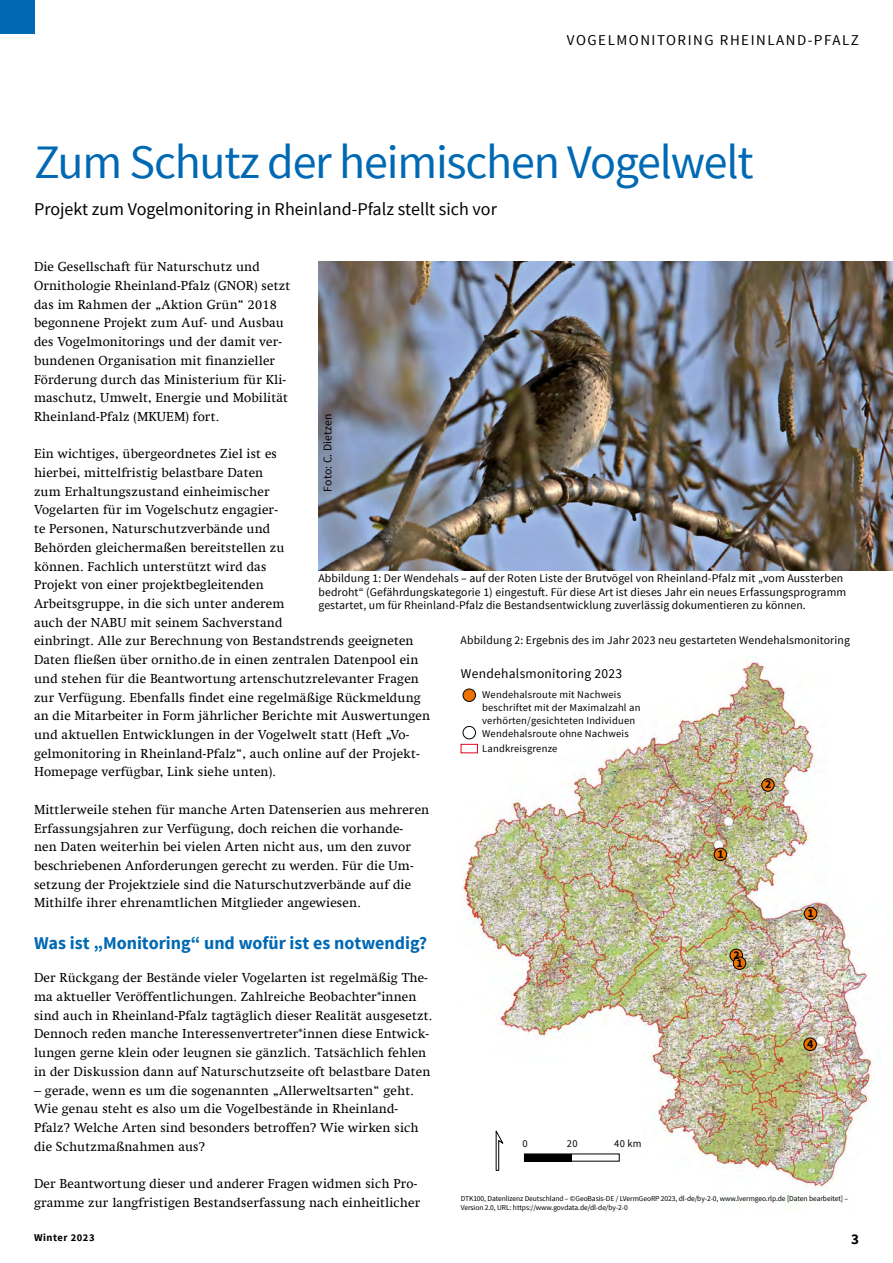
<style>
.page{position:relative;width:893px;height:1263px;background:#fff}
.page>*{position:absolute;margin:0;border:0;box-sizing:border-box;transform-origin:0 0}
.Seitenüberschrift{font:48px "Source Sans Pro";letter-spacing:-.025em;color:#0069b4}
.Teaser{font:18px "Source Sans Pro";color:#000}
.Magazin_Ü3{font:700 18px "Source Sans Pro";color:#0069b4}
.t1{font:15px "Source Sans Pro";letter-spacing:.1em;color:#000}
.t2{font:700 15px "Source Sans Pro";color:#000}
.Fließ_Fußnote{font:13.5px "Source Sans Pro";letter-spacing:.02em;color:#000}
.Fließ_Absatz{font:13.2px/18.8px "Swift Com";letter-spacing:.01em;color:#000}
.Fließ_Fußnote-2{font:700 12px "Source Sans Pro";color:#000}
.Bildbeschreibung{font:11.7px/13.5px "Source Sans Pro";letter-spacing:.01em;color:#000}
.Fließ_Fußnote-3{font:10.5px "Source Sans Pro";letter-spacing:.02em;color:#000}
.t3{font:700 10.5px "Source Sans Pro";letter-spacing:.05em;color:#000}
.Fließ_Fußnote-4{font:7.5px "Source Sans Pro";letter-spacing:-.01em;color:#000}
</style>
<div class="page">
<div style="left:0;top:0;width:35px;height:34px;background:#0069b4"></div>
<img style="left:318px;top:262px;width:575px;height:309px">
<img style="left:461px;top:660px;width:414px;height:529px">
<div style="left:463px;top:689px;width:12px;height:12px;background:#ee7203;border-radius:50%"></div>
<div style="left:463px;top:689px;width:13px;height:13px;border:1px solid #000;border-radius:50%"></div>
<div style="left:463px;top:726px;width:12px;height:13px;background:#fff;border-radius:50%"></div>
<div style="left:463px;top:726px;width:13px;height:13px;border:1px solid #000;border-radius:50%"></div>
<div style="left:461px;top:744px;width:17px;height:9px;border:1px solid #e3051b"></div>
<div style="left:762px;top:779px;width:12px;height:12px;background:#ee7203;border-radius:50%"></div>
<div style="left:761px;top:779px;width:13px;height:12px;border:1px solid #000;border-radius:50%"></div>
<div style="left:714px;top:848px;width:13px;height:13px;background:#ee7203;border-radius:50%"></div>
<div style="left:714px;top:848px;width:13px;height:13px;border:1px solid #000;border-radius:50%"></div>
<svg style="left:730px;top:949px;width:12px;height:12px"></svg>
<div style="left:730px;top:949px;width:13px;height:13px;border:1px solid #000;border-radius:50%"></div>
<div style="left:804px;top:907px;width:13px;height:13px;background:#ee7203;border-radius:50%"></div>
<div style="left:804px;top:907px;width:13px;height:13px;border:1px solid #000;border-radius:50%"></div>
<div style="left:733px;top:957px;width:13px;height:12px;background:#ee7203;border-radius:50%"></div>
<div style="left:733px;top:957px;width:13px;height:12px;border:1px solid #000;border-radius:50%"></div>
<div style="left:804px;top:1038px;width:12px;height:12px;background:#ee7203;border-radius:50%"></div>
<div style="left:804px;top:1038px;width:12px;height:13px;border:1px solid #000;border-radius:50%"></div>
<div style="left:524px;top:1154px;width:48px;height:7px;background:#000"></div>
<svg style="left:495px;top:1130px;width:10px;height:41px"></svg>
<p class="t1" style="left:567px;top:31px;width:293px">VOGELMONITORING RHEINLAND-PFALZ</p>
<p class="Seitenüberschrift" style="left:34px;top:132px;width:721px">Zum Schutz der heimischen Vogelwelt</p>
<p class="Teaser" style="left:34px;top:198px;width:464px">Projekt zum Vogelmonitoring in Rheinland-Pfalz stellt sich vor</p>
<p class="Fließ_Absatz" style="left:34px;top:257px;width:258px">Die Gesellschaft für Naturschutz und Ornithologie Rheinland-Pfalz (GNOR) setzt das im Rahmen der „Aktion Grün“ 2018 begonnene Projekt zum Auf- und Ausbau des Vogelmonitorings und der damit ver&shy;bundenen Organisation mit finanzieller Förderung durch das Ministerium für Kli&shy;maschutz, Umwelt, Energie und Mobilität Rheinland-Pfalz (MKUEM) fort.</p>
<p class="Fließ_Absatz" style="left:34px;top:444px;width:398px">Ein wichtiges, übergeordnetes Ziel ist es<br>hierbei, mittelfristig belastbare Daten<br>zum Erhaltungszustand einheimischer<br>Vogelarten für im Vogelschutz engagier-<br>te Personen, Naturschutzverbände und<br>Behörden gleichermaßen bereitstellen zu<br>können. Fachlich unterstützt wird das<br>Projekt von einer projektbegleitenden<br>Arbeitsgruppe, in die sich unter anderem<br>auch der NABU mit seinem Sachverstand<br>einbringt. Alle zur Berechnung von Bestandstrends geeigneten Daten fließen über ornitho.de in einen zentralen Datenpool ein und stehen für die Beantwortung artenschutzrelevanter Fragen zur Verfügung. Ebenfalls findet eine regelmäßige Rückmeldung an die Mitarbeiter in Form jährlicher Berichte mit Auswertungen und aktuellen Entwicklungen in der Vogelwelt statt (Heft „Vo&shy;gelmonitoring in Rheinland-Pfalz“, auch online auf der Projekt-Homepage verfügbar, Link siehe unten).</p>
<p class="Fließ_Absatz" style="left:34px;top:800px;width:397px">Mittlerweile stehen für manche Arten Datenserien aus mehreren Erfassungsjahren zur Verfügung, doch reichen die vorhande-<br>nen Daten weiterhin bei vielen Arten nicht aus, um den zuvor beschriebenen Anforderungen gerecht zu werden. Für die Um&shy;setzung der Projektziele sind die Naturschutzverbände auf die Mithilfe ihrer ehrenamtlichen Mitglieder angewiesen.</p>
<p class="Magazin_Ü3" style="left:34px;top:931px;width:395px">Was ist „Monitoring“ und wofür ist es notwendig?</p>
<p class="Fließ_Absatz" style="left:34px;top:968px;width:400px">Der Rückgang der Bestände vieler Vogelarten ist regelmäßig The&shy;ma aktueller Veröffentlichungen. Zahlreiche Beobachter*innen sind auch in Rheinland-Pfalz tagtäglich dieser Realität ausgesetzt.<br>Dennoch reden manche Interessenvertreter*innen diese Entwick&shy;lungen gerne klein oder leugnen sie gänzlich. Tatsächlich fehlen in der Diskussion dann auf Naturschutzseite oft belastbare Daten</p>
<p class="Fließ_Absatz" style="left:34px;top:1081px;width:386px">– gerade, wenn es um die sogenannten „Allerweltsarten“ geht.<br>Wie genau steht es also um die Vogelbestände in Rheinland-Pfalz? Welche Arten sind besonders betroffen? Wie wirken sich die Schutzmaßnahmen aus?</p>
<p class="Fließ_Absatz" style="left:34px;top:1174px;width:388px">Der Beantwortung dieser und anderer Fragen widmen sich Pro&shy;gramme zur langfristigen Bestandserfassung nach einheitlicher</p>
<p class="Bildbeschreibung" style="left:321px;top:491px;width:79px;rotate:-90deg">Foto: C. Dietzen</p>
<p class="Bildbeschreibung" style="left:318px;top:572px;width:529px">Abbildung 1: Der Wendehals – auf der Roten Liste der Brutvögel von Rheinland-Pfalz mit „vom Aussterben bedroht“ (Gefährdungskategorie 1) eingestuft. Für diese Art ist dieses Jahr ein neues Erfassungsprogramm gestartet, um für Rheinland-Pfalz die Bestandsentwicklung zuverlässig dokumentieren zu können.</p>
<p class="Bildbeschreibung" style="left:461px;top:634px;width:391px">Abbildung 2: Ergebnis des im Jahr 2023 neu gestarteten Wendehalsmonitoring</p>
<p class="Fließ_Fußnote" style="left:461px;top:665px;width:163px">Wendehalsmonitoring 2023</p>
<p class="Fließ_Fußnote-3" style="left:482px;top:688px;width:140px">Wendehalsroute mit Nachweis</p>
<p class="Fließ_Fußnote-3" style="left:482px;top:701px;width:160px">beschriftet mit der Maximalzahl an</p>
<p class="Fließ_Fußnote-3" style="left:482px;top:714px;width:154px">verhörten/gesichteten Individuen</p>
<p class="Fließ_Fußnote-3" style="left:482px;top:727px;width:148px">Wendehalsroute ohne Nachweis</p>
<p class="Fließ_Fußnote-3" style="left:482px;top:742px;width:77px">Landkreisgrenze</p>
<p class="Fließ_Fußnote-2" style="left:765px;top:777px;width:8px">2</p>
<p class="Fließ_Fußnote-2" style="left:717px;top:846px;width:8px">1</p>
<p class="Fließ_Fußnote-2" style="left:808px;top:905px;width:8px">1</p>
<p class="Fließ_Fußnote-2" style="left:733px;top:947px;width:8px">2</p>
<p class="Fließ_Fußnote-2" style="left:737px;top:955px;width:8px">1</p>
<p class="Fließ_Fußnote-2" style="left:807px;top:1036px;width:8px">4</p>
<p class="Fließ_Fußnote-3" style="left:522px;top:1137px;width:7px">0</p>
<p class="Fließ_Fußnote-3" style="left:567px;top:1137px;width:12px">20</p>
<p class="Fließ_Fußnote-3" style="left:614px;top:1137px;width:29px">40 km</p>
<p class="Fließ_Fußnote-4" style="left:461px;top:1193px;width:389px">DTK100, Datenlizenz Deutschland – ©GeoBasis-DE / LVermGeoRP 2023, dl-de/by-2-0, www.lvermgeo.rlp.de [Daten bearbeitet] –</p>
<p class="Fließ_Fußnote-4" style="left:461px;top:1203px;width:169px">Version 2.0, URL: https://www.govdata.de/dl-de/by-2-0</p>
<p class="t3" style="left:34px;top:1231px;width:62px">Winter 2023</p>
<p class="t2" style="left:851px;top:1230px;width:9px">3</p>
</div>
